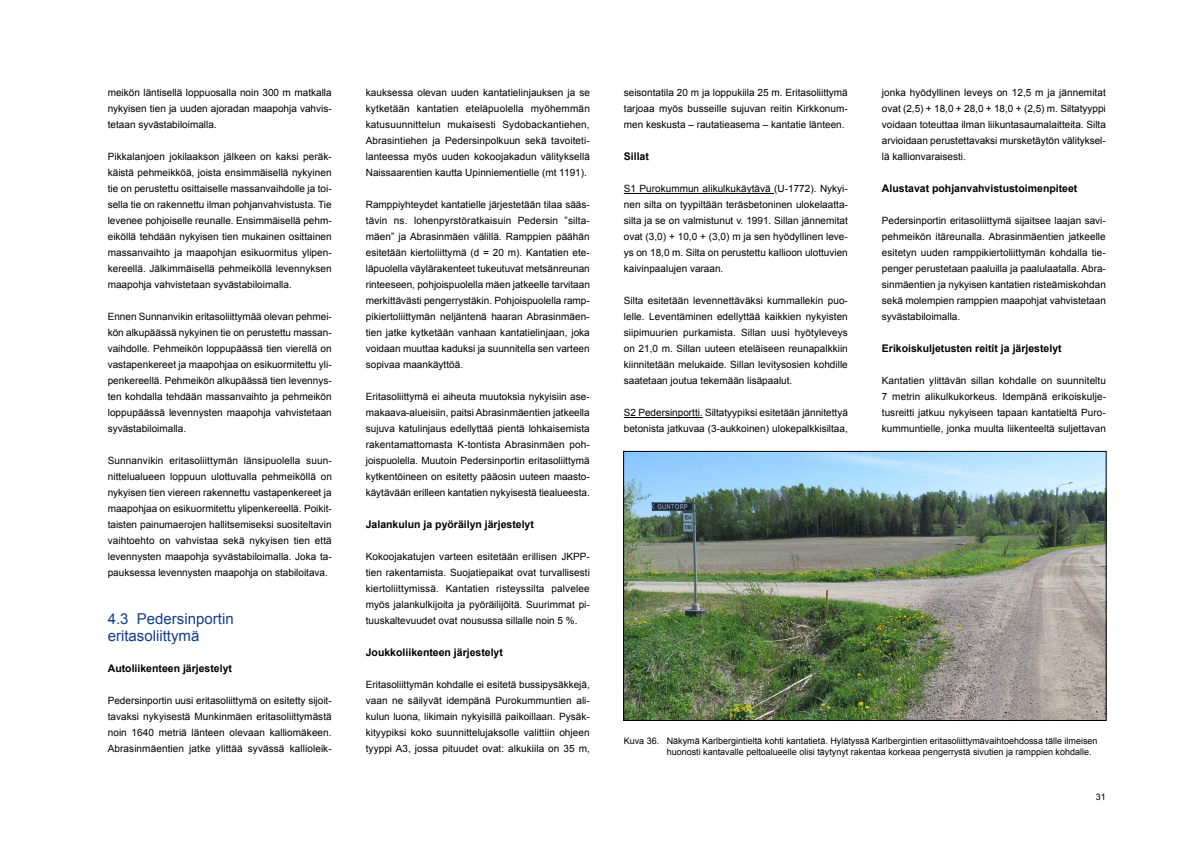
<style>
.page{position:relative;width:1191px;height:842px;background:#fff}
.page>*{position:absolute;margin:0;border:0;box-sizing:border-box;transform-origin:0 0}
.t1{font:15px/17px "Arial";color:#123e8b}
.t2{font:700 10.5px "Arial";color:#000}
.t3{font:10px/16px "Arial";color:#000;text-align:justify}
.t4{font:9px/11px "Arial";color:#000}
</style>
<div class="page">
<hr style="left:624px;top:193px;width:150px;height:1px;background:#000">
<hr style="left:624px;top:417px;width:78px;height:1px;background:#000">
<img style="left:625px;top:453px;width:479px;height:265px">
<div style="left:623px;top:451px;width:483px;height:269px;border:1px solid #000"></div>
<p class="t3" style="left:108px;top:85px;width:225px">meikön läntisellä loppuosalla noin 300 m matkalla nykyisen tien ja uuden ajoradan maapohja vahvis&shy;tetaan syvästabiloimalla.</p>
<p class="t3" style="left:108px;top:149px;width:226px">Pikkalanjoen jokilaakson jälkeen on kaksi peräk&shy;käistä pehmeikköä, joista ensimmäisellä nykyinen tie on perustettu osittaiselle massanvaihdolle ja toi&shy;sella tie on rakennettu ilman pohjanvahvistusta. Tie levenee pohjoiselle reunalle. Ensimmäisellä pehm&shy;eiköllä tehdään nykyisen tien mukainen osittainen massanvaihto ja maapohjan esikuormitus ylipen&shy;kereellä. Jälkimmäisellä pehmeiköllä levennyksen maapohja vahvistetaan syvästabiloimalla.</p>
<p class="t3" style="left:108px;top:309px;width:226px">Ennen Sunnanvikin eritasoliittymää olevan pehmei&shy;kön alkupäässä nykyinen tie on perustettu massan&shy;vaihdolle. Pehmeikön loppupäässä tien vierellä on vastapenkereet ja maapohjaa on esikuormitettu yli&shy;penkereellä. Pehmeikön alkupäässä tien levennys&shy;ten kohdalla tehdään massanvaihto ja pehmeikön loppupäässä levennysten maapohja vahvistetaan syvästabiloimalla.</p>
<p class="t3" style="left:108px;top:453px;width:226px">Sunnanvikin eritasoliittymän länsipuolella suun&shy;nittelualueen loppuun ulottuvalla pehmeiköllä on nykyisen tien viereen rakennettu vastapenkereet ja maapohjaa on esikuormitettu ylipenkereellä. Poikit&shy;taisten painumaerojen hallitsemiseksi suositeltavin vaihtoehto on vahvistaa sekä nykyisen tien että levennysten maapohja syvästabiloimalla. Joka ta&shy;pauksessa levennysten maapohja on stabiloitava.</p>
<h1 class="t1" style="left:108px;top:611px;width:127px">4.3 Pedersinportin eritasoliittymä</h1>
<p class="t2" style="left:108px;top:662px;width:126px">Autoliikenteen järjestelyt</p>
<p class="t3" style="left:108px;top:693px;width:225px">Pedersinportin uusi eritasoliittymä on esitetty sijoit&shy;tavaksi nykyisestä Munkinmäen eritasoliittymästä noin 1640 metriä länteen olevaan kalliomäkeen.<br>Abrasinmäentien jatke ylittää syvässä kallioleik-</p>
<p class="t3" style="left:366px;top:85px;width:226px">kauksessa olevan uuden kantatielinjauksen ja se kytketään kantatien eteläpuolella myöhemmän katusuunnittelun mukaisesti Sydobackantiehen, Abrasintiehen ja Pedersinpolkuun sekä tavoiteti&shy;lanteessa myös uuden kokoojakadun välityksellä Naissaarentien kautta Upinniementielle (mt 1191).</p>
<p class="t3" style="left:366px;top:197px;width:226px">Ramppiyhteydet kantatielle järjestetään tilaa sääs&shy;tävin ns. lohenpyrstöratkaisuin Pedersin ”silta&shy;mäen” ja Abrasinmäen välillä. Ramppien päähän esitetään kiertoliittymä (d = 20 m). Kantatien ete&shy;läpuolella väylärakenteet tukeutuvat metsänreunan rinteeseen, pohjoispuolella mäen jatkeelle tarvitaan merkittävästi pengerrystäkin. Pohjoispuolella ramp&shy;pikiertoliittymän neljäntenä haaran Abrasinmäen&shy;tien jatke kytketään vanhaan kantatielinjaan, joka voidaan muuttaa kaduksi ja suunnitella sen varteen sopivaa maankäyttöä.</p>
<p class="t3" style="left:366px;top:389px;width:226px">Eritasoliittymä ei aiheuta muutoksia nykyisiin ase&shy;makaava-alueisiin, paitsi Abrasinmäentien jatkeella sujuva katulinjaus edellyttää pientä lohkaisemista rakentamattomasta K-tontista Abrasinmäen poh&shy;joispuolella. Muutoin Pedersinportin eritasoliittymä kytkentöineen on esitetty pääosin uuteen maasto&shy;käytävään erilleen kantatien nykyisestä tiealueesta.</p>
<p class="t2" style="left:366px;top:518px;width:170px">Jalankulun ja pyöräilyn järjestelyt</p>
<p class="t3" style="left:366px;top:549px;width:226px">Kokoojakatujen varteen esitetään erillisen JKPP&shy;tien rakentamista. Suojatiepaikat ovat turvallisesti kiertoliittymissä. Kantatien risteyssilta palvelee myös jalankulkijoita ja pyöräilijöitä. Suurimmat pi&shy;tuuskaltevuudet ovat nousussa sillalle noin 5 %.</p>
<p class="t2" style="left:366px;top:646px;width:139px">Joukkoliikenteen järjestelyt</p>
<p class="t3" style="left:366px;top:677px;width:226px">Eritasoliittymän kohdalle ei esitetä bussipysäkkejä, vaan ne säilyvät idempänä Purokummuntien ali&shy;kulun luona, likimain nykyisillä paikoillaan. Pysäk&shy;kityypiksi koko suunnittelujaksolle valittiin ohjeen tyyppi A3, jossa pituudet ovat: alkukiila on 35 m,</p>
<p class="t3" style="left:624px;top:85px;width:225px">seisontatila 20 m ja loppukiila 25 m. Eritasoliittymä tarjoaa myös busseille sujuvan reitin Kirkkonum&shy;men keskusta – rautatieasema – kantatie länteen.</p>
<p class="t2" style="left:624px;top:150px;width:27px">Sillat</p>
<p class="t3" style="left:624px;top:181px;width:226px">S1 Purokummun alikulkukäytävä (U-1772). Nykyi&shy;nen silta on tyypiltään teräsbetoninen ulokelaatta&shy;silta ja se on valmistunut v. 1991. Sillan jännemitat ovat (3,0) + 10,0 + (3,0) m ja sen hyödyllinen leve&shy;ys on 18,0 m. Silta on perustettu kallioon ulottuvien kaivinpaalujen varaan.</p>
<p class="t3" style="left:624px;top:293px;width:226px">Silta esitetään levennettäväksi kummallekin puo&shy;lelle. Leventäminen edellyttää kaikkien nykyisten siipimuurien purkamista. Sillan uusi hyötyleveys on 21,0 m. Sillan uuteen eteläiseen reunapalkkiin kiinnitetään melukaide. Sillan levitysosien kohdille saatetaan joutua tekemään lisäpaalut.</p>
<p class="t3" style="left:624px;top:405px;width:225px">S2 Pedersinportti. Siltatyypiksi esitetään jännitettyä betonista jatkuvaa (3-aukkoinen) ulokepalkkisiltaa,</p>
<p class="t3" style="left:882px;top:85px;width:225px">jonka hyödyllinen leveys on 12,5 m ja jännemitat ovat (2,5) + 18,0 + 28,0 + 18,0 + (2,5) m. Siltatyyppi voidaan toteuttaa ilman liikuntasaumalaitteita. Silta arvioidaan perustettavaksi mursketäytön välityksel&shy;lä kallionvaraisesti.</p>
<p class="t2" style="left:882px;top:182px;width:197px">Alustavat pohjanvahvistustoimenpiteet</p>
<p class="t3" style="left:882px;top:213px;width:225px">Pedersinportin eritasoliittymä sijaitsee laajan savi&shy;pehmeikön itäreunalla. Abrasinmäentien jatkeelle esitetyn uuden ramppikiertoliittymän kohdalla tie&shy;penger perustetaan paaluilla ja paalulaatalla. Abra&shy;sinmäentien ja nykyisen kantatien risteämiskohdan sekä molempien ramppien maapohjat vahvistetaan syvästabiloimalla.</p>
<p class="t2" style="left:882px;top:342px;width:181px">Erikoiskuljetusten reitit ja järjestelyt</p>
<p class="t3" style="left:882px;top:373px;width:226px">Kantatien ylittävän sillan kohdalle on suunniteltu 7 metrin alikulkukorkeus. Idempänä erikoiskulje&shy;tusreitti jatkuu nykyiseen tapaan kantatieltä Puro&shy;kummuntielle, jonka muulta liikenteeltä suljettavan</p>
<p class="t4" style="left:667px;top:735px;width:432px;text-indent:-43px">Kuva 36. Näkymä Karlbergintieltä kohti kantatietä. Hylätyssä Karlbergintien eritasoliittymävaihtoehdossa tälle ilmeisen huonosti kantavalle peltoalueelle olisi täytynyt rakentaa korkeaa pengerrystä sivutien ja ramppien kohdalle.</p>
<p class="t4" style="left:1096px;top:791px;width:12px">31</p>
</div>
